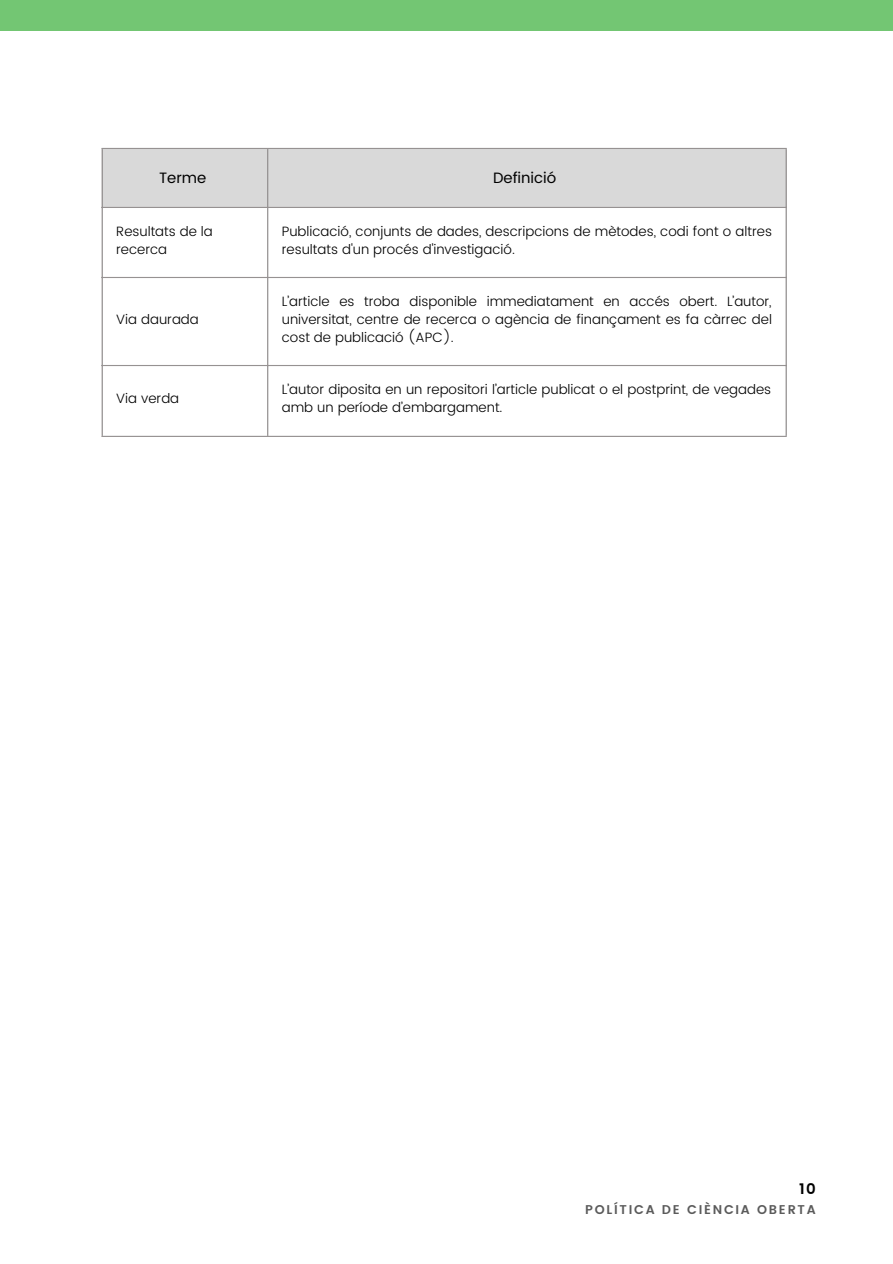
<style>
.page{position:relative;width:893px;height:1264px;background:#fff}
.page>*{position:absolute;margin:0;border:0;box-sizing:border-box;transform-origin:0 0}
.t1{font:15px "Poppins";color:#000}
.t2{font:600 15px "Poppins";color:#000}
.t3{font:300 13.5px/18px "Poppins";color:#000}
.t4{font:600 12.75px "Poppins";letter-spacing:.135em;color:#5b5b5b}
</style>
<div class="page">
<div style="left:0;top:0;width:892px;height:31px;background:#73c673"></div>
<div style="left:103px;top:149px;width:682px;height:58px;background:#d9d9d9"></div>
<hr style="left:102px;top:149px;width:1px;height:287px;background:#969292">
<hr style="left:267px;top:149px;width:1px;height:287px;background:#969292">
<hr style="left:785px;top:149px;width:1px;height:287px;background:#969292">
<hr style="left:102px;top:148px;width:684px;height:1px;background:#969292">
<hr style="left:102px;top:207px;width:684px;height:1px;background:#969292">
<hr style="left:102px;top:277px;width:684px;height:1px;background:#969292">
<hr style="left:102px;top:365px;width:684px;height:1px;background:#969292">
<hr style="left:102px;top:436px;width:684px;height:1px;background:#969292">
<p class="t1" style="left:159px;top:169px;width:49px">Terme</p>
<p class="t1" style="left:493px;top:169px;width:65px">Definició</p>
<p class="t3" style="left:116px;top:222px;width:98px">Resultats de la recerca</p>
<p class="t3" style="left:282px;top:222px;width:491px">Publicació, conjunts de dades, descripcions de mètodes, codi font o altres resultats d'un procés d'investigació.</p>
<p class="t3" style="left:116px;top:310px;width:84px">Via daurada</p>
<p class="t3" style="left:282px;top:292px;width:491px;text-align:justify">L’article es troba disponible immediatament en accés obert. L’autor, universitat, centre de recerca o agència de finançament es fa càrrec del cost de publicació (APC).</p>
<p class="t3" style="left:116px;top:389px;width:64px">Via verda</p>
<p class="t3" style="left:282px;top:380px;width:491px">L’autor diposita en un repositori l’article publicat o el postprint, de vegades amb un període d’embargament.</p>
<p class="t2" style="left:799px;top:1179px;width:18px">10</p>
<p class="t4" style="left:585px;top:1201px;width:232px">POLÍTICA DE CIÈNCIA OBERTA</p>
</div>
